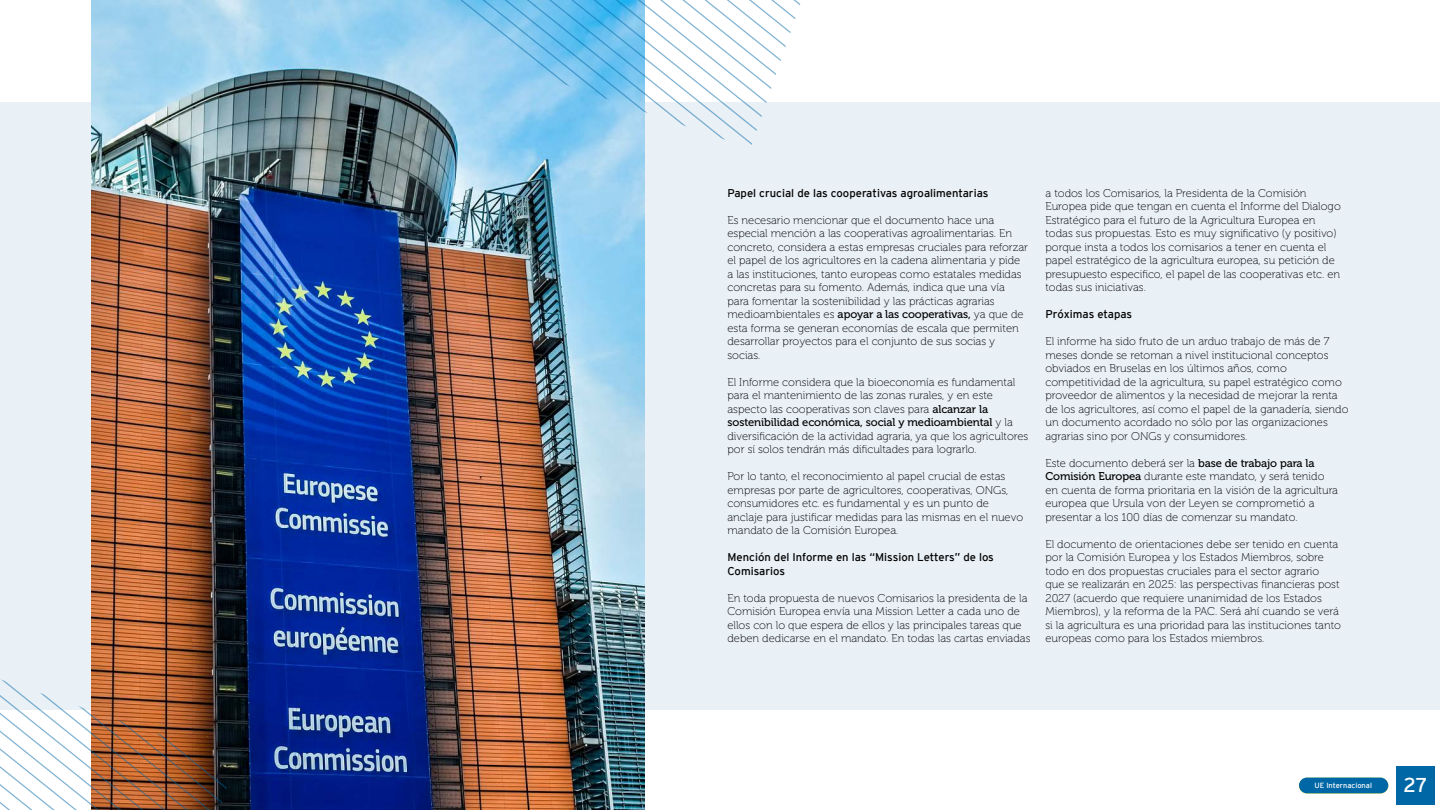
<style>
.page{position:relative;width:1440px;height:810px;background:#fff}
.page>*{position:absolute;margin:0;border:0;box-sizing:border-box;transform-origin:0 0}
.t1{font:20.02px "Interstate";color:#fff}
.t2{font:11.25px/13.5px "Museo 100";color:#000}
.t3{font:11.25px/13.5px "Interstate";color:#000}
.t4{font:11.25px "Museo 500";letter-spacing:-.01em;color:#000}
.t5{font:7.5px "Interstate";color:#fff}
.s1{font-family:"Museo 500"}
.s2{font-family:"Museo 100"}
</style>
<div class="page">
<div style="left:0;top:102px;width:1440px;height:608px;background:#e9f0f6"></div>
<img style="left:92px;top:0;width:553px;height:810px">
<svg style="left:459px;top:0;width:342px;height:148px"></svg>
<img style="left:0;top:656px;width:236px;height:154px">
<svg style="left:1299px;top:778px;width:89px;height:16px"></svg>
<div style="left:1396px;top:766px;width:39px;height:39px;background:#0067a6"></div>
<div style="left:1299px;top:778px;width:89px;height:15px;background:#0067a6;border-radius:8px"></div>
<p class="t3" style="left:728px;top:186px;width:262px">Papel crucial de las cooperativas agroalimentarias</p>
<p class="t2" style="left:728px;top:213px;width:302px">Es necesario mencionar que el documento hace una especial mención a las cooperativas agroalimentarias. En concreto, considera a estas empresas cruciales para reforzar el papel de los agricultores en la cadena alimentaria y pide a las instituciones, tanto europeas como estatales medidas concretas para su fomento. Además, indica que una vía para fomentar la sostenibilidad y las prácticas agrarias medioambientales es <span class="s1">apoyar a las cooperativas,</span> ya que de esta forma se generan economías de escala que permiten desarrollar proyectos para el conjunto de sus socias y socias.</p>
<p class="t2" style="left:728px;top:375px;width:289px">El Informe considera que la bioeconomía es fundamental para el mantenimiento de las zonas rurales, y en este aspecto las cooperativas son claves para <span class="s1">alcanzar la</span></p>
<p class="t4" style="left:728px;top:416px;width:287px">sostenibilidad económica, social y medioambiental <span class="s2">y la</span></p>
<p class="t2" style="left:728px;top:429px;width:302px">diversificación de la actividad agraria, ya que los agricultores por sí solos tendrán más dificultades para lograrlo.</p>
<p class="t2" style="left:728px;top:470px;width:297px">Por lo tanto, el reconocimiento al papel crucial de estas empresas por parte de agricultores, cooperativas, ONGs, consumidores etc. es fundamental y es un punto de anclaje para justificar medidas para las mismas en el nuevo mandato de la Comisión Europea.</p>
<p class="t3" style="left:728px;top:550px;width:268px">Mención del Informe en las “Mission Letters” de los<br>Comisarios</p>
<p class="t2" style="left:728px;top:591px;width:304px">En toda propuesta de nuevos Comisarios la presidenta de la Comisión Europea envía una Mission Letter a cada uno de ellos con lo que espera de ellos y las principales tareas que deben dedicarse en el mandato. En todas las cartas enviadas</p>
<p class="t2" style="left:1046px;top:186px;width:297px">a todos los Comisarios, la Presidenta de la Comisión Europea pide que tengan en cuenta el Informe del Dialogo Estratégico para el futuro de la Agricultura Europea en todas sus propuestas. Esto es muy significativo (y positivo) porque insta a todos los comisarios a tener en cuenta el papel estratégico de la agricultura europea, su petición de presupuesto especifico, el papel de las cooperativas etc. en todas sus iniciativas.</p>
<p class="t3" style="left:1046px;top:307px;width:88px">Próximas etapas</p>
<p class="t2" style="left:1046px;top:335px;width:304px">El informe ha sido fruto de un arduo trabajo de más de 7 meses donde se retoman a nivel institucional conceptos obviados en Bruselas en los últimos años, como competitividad de la agricultura, su papel estratégico como proveedor de alimentos y la necesidad de mejorar la renta de los agricultores, así como el papel de la ganadería, siendo un documento acordado no sólo por las organizaciones agrarias sino por ONGs y consumidores.</p>
<p class="t2" style="left:1046px;top:456px;width:294px">Este documento deberá ser la <span class="s1">base de trabajo para la Comisión Europea</span> durante este mandato, y será tenido en cuenta de forma prioritaria en la visión de la agricultura europea que Ursula von der Leyen se comprometió a presentar a los 100 días de comenzar su mandato.</p>
<p class="t2" style="left:1046px;top:537px;width:297px">El documento de orientaciones debe ser tenido en cuenta por la Comisión Europea y los Estados Miembros, sobre todo en dos propuestas cruciales para el sector agrario que se realizarán en 2025: las perspectivas financieras post 2027 (acuerdo que requiere unanimidad de los Estados Miembros), y la reforma de la PAC. Será ahí cuando se verá si la agricultura es una prioridad para las instituciones tanto europeas como para los Estados miembros.</p>
<p class="t5" style="left:1329px;top:782px;width:31px">Editorial</p>
<h1 class="t1" style="left:1403px;top:774px;width:26px">27</h1>
<p class="t5" style="left:1315px;top:781px;width:59px">UE Internacional</p>
</div>
